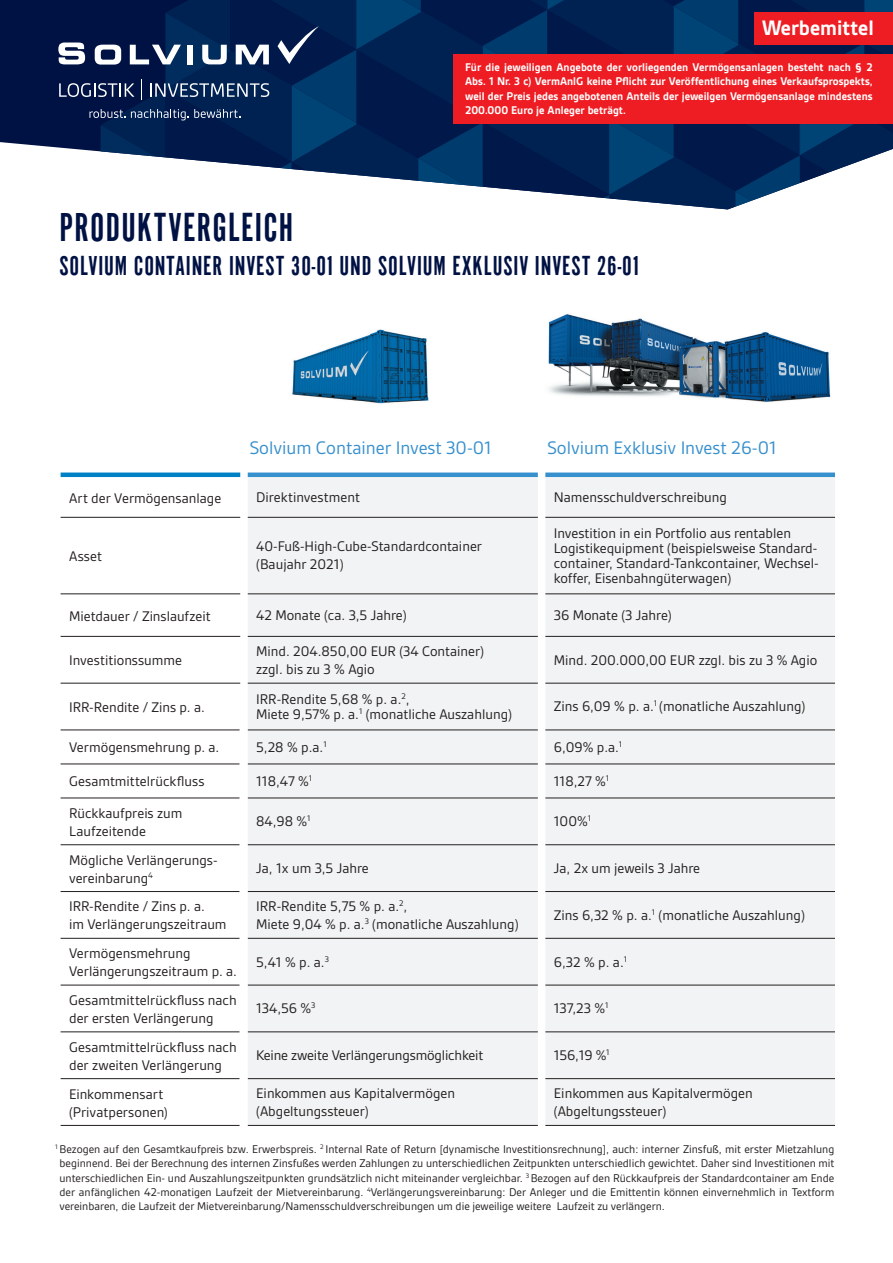
<style>
.page{position:relative;width:893px;height:1263px;background:#fff}
.page>*{position:absolute;margin:0;border:0;box-sizing:border-box;transform-origin:0 0}
.t1{font:42px "Alternate Got No 1 D";letter-spacing:.03em;color:#001143}
.t2{font:28.5px "Alternate Got No 1 D";letter-spacing:.03em;color:#001143}
.t3{font:700 22.5px "Gesta";color:#fff}
.t4{font:19.5px "Gesta";color:#3790ce}
.t5{font:15px/18px "Gesta";color:#231f20}
.t6{font:12px/14.4px "Gesta";color:#231f20;text-align:justify}
.t7{font:700 12px/14.4px "Gesta";color:#fff;text-align:justify}
</style>
<div class="page">
<img style="left:292px;top:329px;width:137px;height:75px">
<img style="left:548px;top:314px;width:283px;height:88px">
<div style="left:248px;top:477px;width:587px;height:648px;background:#f2f3f4"></div>
<hr style="left:61px;top:594px;width:182px;height:1px;background:#231f20">
<hr style="left:61px;top:636px;width:182px;height:1px;background:#231f20">
<hr style="left:61px;top:683px;width:182px;height:1px;background:#231f20">
<hr style="left:61px;top:730px;width:179px;height:1px;background:#231f20">
<hr style="left:61px;top:764px;width:179px;height:1px;background:#231f20">
<hr style="left:61px;top:798px;width:179px;height:1px;background:#231f20">
<hr style="left:61px;top:844px;width:179px;height:1px;background:#231f20">
<hr style="left:61px;top:891px;width:179px;height:1px;background:#231f20">
<hr style="left:61px;top:938px;width:179px;height:1px;background:#231f20">
<hr style="left:61px;top:985px;width:179px;height:1px;background:#231f20">
<hr style="left:61px;top:1031px;width:179px;height:1px;background:#231f20">
<hr style="left:61px;top:1078px;width:179px;height:1px;background:#231f20">
<hr style="left:61px;top:1125px;width:179px;height:1px;background:#231f20">
<hr style="left:243px;top:594px;width:298px;height:1px;background:#231f20">
<hr style="left:541px;top:594px;width:294px;height:1px;background:#231f20">
<hr style="left:243px;top:636px;width:298px;height:1px;background:#231f20">
<hr style="left:541px;top:636px;width:294px;height:1px;background:#231f20">
<hr style="left:247px;top:764px;width:294px;height:1px;background:#231f20">
<hr style="left:541px;top:764px;width:294px;height:1px;background:#231f20">
<hr style="left:247px;top:844px;width:294px;height:1px;background:#231f20">
<hr style="left:541px;top:844px;width:294px;height:1px;background:#231f20">
<hr style="left:247px;top:891px;width:294px;height:1px;background:#231f20">
<hr style="left:541px;top:891px;width:294px;height:1px;background:#231f20">
<hr style="left:247px;top:938px;width:294px;height:1px;background:#231f20">
<hr style="left:541px;top:938px;width:294px;height:1px;background:#231f20">
<hr style="left:247px;top:985px;width:294px;height:1px;background:#231f20">
<hr style="left:541px;top:985px;width:294px;height:1px;background:#231f20">
<hr style="left:247px;top:1031px;width:294px;height:1px;background:#231f20">
<hr style="left:541px;top:1031px;width:294px;height:1px;background:#231f20">
<hr style="left:247px;top:1078px;width:294px;height:1px;background:#231f20">
<hr style="left:541px;top:1078px;width:294px;height:1px;background:#231f20">
<hr style="left:247px;top:1125px;width:294px;height:1px;background:#231f20">
<hr style="left:541px;top:1125px;width:294px;height:1px;background:#231f20">
<hr style="left:247px;top:798px;width:294px;height:1px;background:#231f20">
<hr style="left:541px;top:798px;width:294px;height:1px;background:#231f20">
<div style="left:243px;top:472px;width:298px;height:5px;background:#3790ce"></div>
<div style="left:541px;top:472px;width:294px;height:5px;background:#3790ce"></div>
<hr style="left:243px;top:683px;width:298px;height:1px;background:#231f20">
<hr style="left:541px;top:683px;width:294px;height:1px;background:#231f20">
<hr style="left:247px;top:730px;width:294px;height:1px;background:#231f20">
<hr style="left:541px;top:730px;width:294px;height:1px;background:#231f20">
<div style="left:61px;top:472px;width:182px;height:5px;background:#0080c5"></div>
<hr style="left:61px;top:517px;width:182px;height:1px;background:#231f20">
<hr style="left:243px;top:517px;width:298px;height:1px;background:#231f20">
<hr style="left:541px;top:517px;width:294px;height:1px;background:#231f20">
<div style="left:240px;top:462px;width:8px;height:667px;background:#fff"></div>
<div style="left:538px;top:461px;width:7px;height:670px;background:#fff"></div>
<div style="left:0;top:0;width:58px;height:148px;background:#001143"></div>
<svg style="left:58px;top:0;width:835px;height:209px"></svg>
<div style="left:754px;top:12px;width:139px;height:32px;background:#ee1d23"></div>
<div style="left:453px;top:54px;width:440px;height:69px;background:#ee1d23"></div>
<h3 class="t3" style="left:762px;top:15px;width:114px">Werbemittel</h3>
<p class="t7" style="left:465px;top:60px;width:409px">Für die jeweiligen Angebote der vorliegenden Vermögensanlagen besteht nach § 2<br>Abs. 1 Nr. 3 c) VermAnlG keine Pflicht zur Veröffentlichung eines Verkaufsprospekts, weil der Preis jedes angebotenen Anteils der jeweilgen Vermögensanlage mindestens 200.000 Euro je Anleger beträgt.</p>
<h1 class="t1" style="left:60px;top:206px;width:235px">PRODUKTVERGLEICH</h1>
<h2 class="t2" style="left:60px;top:252px;width:581px">SOLVIUM CONTAINER INVEST 30-01 UND SOLVIUM EXKLUSIV INVEST 26-01</h2>
<h3 class="t4" style="left:250px;top:436px;width:243px">Solvium Container Invest 30-01</h3>
<h3 class="t4" style="left:547px;top:436px;width:231px">Solvium Exklusiv Invest 26-01</h3>
<p class="t5" style="left:69px;top:489px;width:154px">Art der Vermögensanlage</p>
<p class="t5" style="left:256px;top:488px;width:105px">Direktinvestment</p>
<p class="t5" style="left:554px;top:488px;width:175px">Namensschuldverschreibung</p>
<p class="t5" style="left:69px;top:547px;width:34px">Asset</p>
<p class="t5" style="left:256px;top:537px;width:227px">40-Fuß-High-Cube-Standardcontainer (Baujahr 2021)</p>
<p class="t5" style="left:554px;top:525px;width:266px;line-height:15px">Investition in ein Portfolio aus rentablen Logistikequipment (beispielsweise Standard&shy;container, Standard-Tankcontainer, Wechsel&shy;koffer, Eisenbahngüterwagen)</p>
<p class="t5" style="left:69px;top:607px;width:143px">Mietdauer / Zinslaufzeit</p>
<p class="t5" style="left:256px;top:606px;width:152px">42 Monate (ca. 3,5 Jahre)</p>
<p class="t5" style="left:554px;top:606px;width:119px">36 Monate (3 Jahre)</p>
<p class="t5" style="left:69px;top:651px;width:114px">Investitionssumme</p>
<p class="t5" style="left:256px;top:642px;width:229px">Mind. 204.850,00 EUR (34 Container) zzgl. bis zu 3 % Agio</p>
<p class="t5" style="left:554px;top:651px;width:265px">Mind. 200.000,00 EUR zzgl. bis zu 3 % Agio</p>
<p class="t5" style="left:69px;top:698px;width:137px">IRR-Rendite / Zins p. a.</p>
<p class="t5" style="left:256px;top:691px;width:257px;line-height:15px">IRR-Rendite 5,68 % p. a.<sup>2</sup>,<br>Miete 9,57% p. a.<sup>1</sup> (monatliche Auszahlung)</p>
<p class="t5" style="left:554px;top:697px;width:253px">Zins 6,09 % p. a.<sup>1</sup> (monatliche Auszahlung)</p>
<p class="t5" style="left:69px;top:738px;width:152px">Vermögensmehrung p. a.</p>
<p class="t5" style="left:256px;top:738px;width:72px">5,28 % p.a.<sup>1</sup></p>
<p class="t5" style="left:554px;top:738px;width:70px">6,09% p.a.<sup>1</sup></p>
<p class="t5" style="left:69px;top:772px;width:137px">Gesamtmittelrückfluss</p>
<p class="t5" style="left:256px;top:772px;width:58px">118,47 %<sup>1</sup></p>
<p class="t5" style="left:554px;top:772px;width:57px">118,27 %<sup>1</sup></p>
<p class="t5" style="left:69px;top:804px;width:115px">Rückkaufpreis zum<br>Laufzeitende</p>
<p class="t5" style="left:256px;top:812px;width:56px">84,98 %<sup>1</sup></p>
<p class="t5" style="left:554px;top:812px;width:39px">100%<sup>1</sup></p>
<p class="t5" style="left:69px;top:851px;width:150px">Mögliche Verlängerungs&shy;vereinbarung<sup>4</sup></p>
<p class="t5" style="left:256px;top:859px;width:114px">Ja, 1x um 3,5 Jahre</p>
<p class="t5" style="left:554px;top:859px;width:148px">Ja, 2x um jeweils 3 Jahre</p>
<p class="t5" style="left:69px;top:897px;width:159px">IRR-Rendite / Zins p. a.<br>im Verlängerungszeitraum</p>
<p class="t5" style="left:256px;top:897px;width:264px">IRR-Rendite 5,75 % p. a.<sup>2</sup>,<br>Miete 9,04 % p. a.<sup>3</sup> (monatliche Auszahlung)</p>
<p class="t5" style="left:554px;top:906px;width:252px">Zins 6,32 % p. a.<sup>1</sup> (monatliche Auszahlung)</p>
<p class="t5" style="left:69px;top:944px;width:169px">Vermögensmehrung<br>Verlängerungszeitraum p. a.</p>
<p class="t5" style="left:256px;top:952px;width:74px">5,41 % p. a.<sup>3</sup></p>
<p class="t5" style="left:554px;top:952px;width:75px">6,32 % p. a.<sup>1</sup></p>
<p class="t5" style="left:69px;top:991px;width:169px">Gesamtmittelrückfluss nach der ersten Verlängerung</p>
<p class="t5" style="left:256px;top:999px;width:61px">134,56 %<sup>3</sup></p>
<p class="t5" style="left:554px;top:999px;width:56px">137,23 %<sup>1</sup></p>
<p class="t5" style="left:69px;top:1038px;width:169px">Gesamtmittelrückfluss nach der zweiten Verlängerung</p>
<p class="t5" style="left:256px;top:1046px;width:229px">Keine zweite Verlängerungsmöglichkeit</p>
<p class="t5" style="left:554px;top:1046px;width:57px">156,19 %<sup>1</sup></p>
<p class="t5" style="left:69px;top:1084px;width:100px">Einkommensart (Privatpersonen)</p>
<p class="t5" style="left:256px;top:1084px;width:200px">Einkommen aus Kapitalvermögen (Abgeltungssteuer)</p>
<p class="t5" style="left:554px;top:1084px;width:200px">Einkommen aus Kapitalvermögen (Abgeltungssteuer)</p>
<p class="t6" style="left:60px;top:1141px;width:776px;text-indent:-4px"><sup>1</sup> Bezogen auf den Gesamtkaufpreis bzw. Erwerbspreis. <sup>2</sup> Internal Rate of Return [dynamische Investitionsrechnung], auch: interner Zinsfuß, mit erster Mietzahlung beginnend. Bei der Berechnung des internen Zinsfußes werden Zahlungen zu unterschiedlichen Zeitpunkten unterschiedlich gewichtet. Daher sind Investitionen mit unterschiedlichen Ein- und Auszahlungszeitpunkten grundsätzlich nicht miteinander vergleichbar. <sup>3</sup> Bezogen auf den Rückkaufpreis der Standardcontainer am Ende der anfänglichen 42-monatigen Laufzeit der Mietvereinbarung. <sup>4</sup>Verlängerungsvereinbarung: Der Anleger und die Emittentin können einvernehmlich in Textform vereinbaren, die Laufzeit der Mietvereinbarung/Namensschuldverschreibungen um die jeweilige weitere Laufzeit zu verlängern.</p>
</div>
